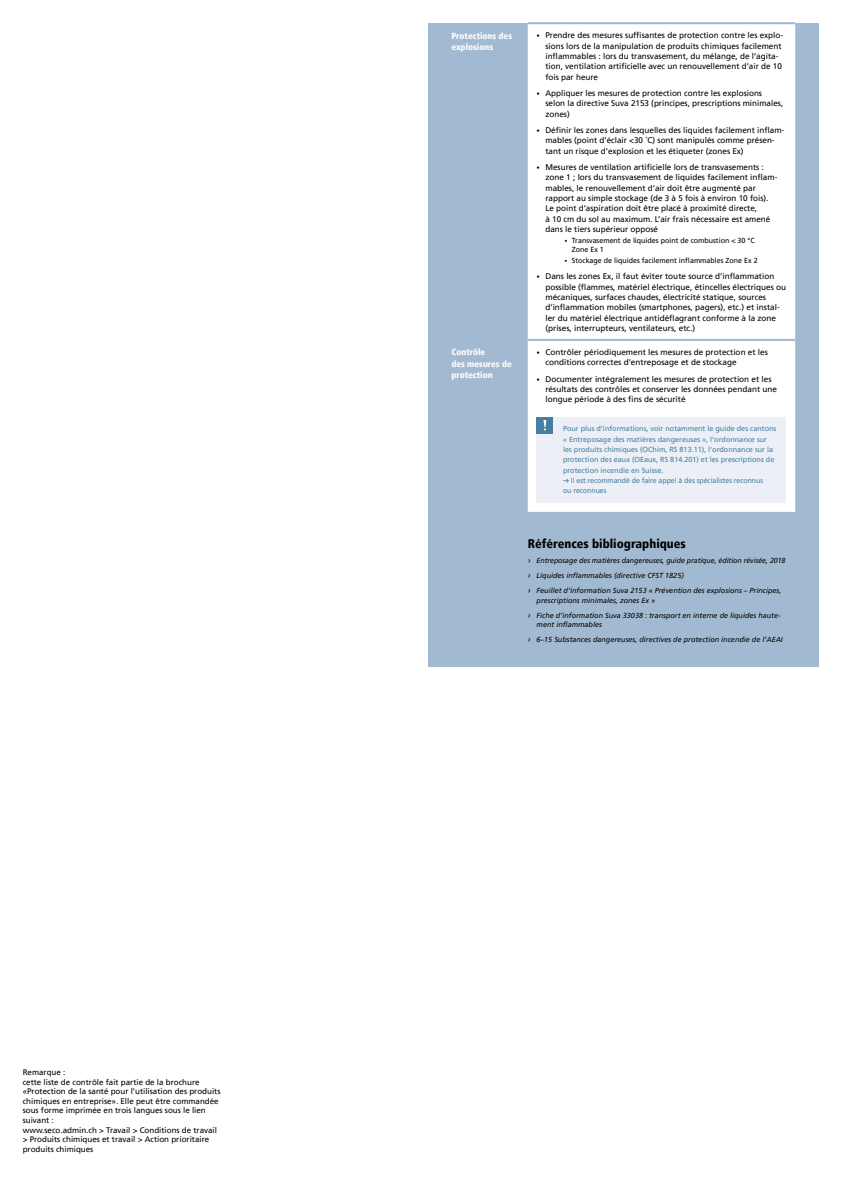
<style>
.page{position:relative;width:842px;height:1191px;background:#fff}
.page>*{position:absolute;margin:0;border:0;box-sizing:border-box;transform-origin:0 0}
.t1{font:900 condensed 12.4px "Frutiger LT Pro";color:#000}
.t2{font:900 condensed 8.8px/11.4px "Frutiger LT Pro";color:#fff}
.t3{font:8.2px/10.4px "Frutiger LT Pro";color:#000}
.t4{font:8px/9.6px "Frutiger LT Pro";color:#000}
.t5{font:italic 7.3px/15.2px "Frutiger LT Pro";color:#000}
.t6{font:7.3px/10.4px "Frutiger LT Pro";color:#477ea2}
.t7{font:7.3px/9.3px "Frutiger LT Pro";color:#000}
.s1{font-family:"Akkurat LL"}
.s2{font-family:"Akkurat LL";font-weight:700}
.s3{font-size:8.3px}
</style>
<div class="page">
<div style="left:428px;top:23px;width:391px;height:643px;background:#a2bad1"></div>
<div style="left:528px;top:24px;width:267px;height:488px;background:#fff"></div>
<hr style="left:528px;top:339px;width:267px;height:2px;background:#a2bad1">
<div style="left:537px;top:417px;width:249px;height:85px;background:#ecf0f6"></div>
<div style="left:537px;top:417px;width:16px;height:16px;background:#477ea2"></div>
<svg style="left:543px;top:420px;width:3px;height:10px"></svg>
<p class="t4" style="left:23px;top:1067px;width:199px">Remarque :<br>cette liste de contrôle fait partie de la brochure «Protection de la santé pour l’utilisation des produits chimiques en entreprise». Elle peut être commandée sous forme imprimée en trois langues sous le lien suivant :<br>www.seco.admin.ch &gt; Travail &gt; Conditions de travail &gt; Produits chimiques et travail &gt; Action prioritaire produits chimiques</p>
<p class="t2" style="left:451px;top:30px;width:62px">Protections des explosions</p>
<p class="t3" style="left:545px;top:30px;width:239px;text-indent:-9px"><span class="s1">•</span> Prendre des mesures suffisantes de protection contre les explo&shy;sions lors de la manipulation de produits chimiques facilement inflammables : lors du transvasement, du mélange, de l’agita&shy;tion, ventilation artificielle avec un renouvellement d’air de 10 fois par heure</p>
<p class="t3" style="left:545px;top:88px;width:239px;text-indent:-9px"><span class="s1">•</span> Appliquer les mesures de protection contre les explosions selon la directive Suva 2153 (principes, prescriptions minimales, zones)</p>
<p class="t3" style="left:545px;top:125px;width:240px;text-indent:-9px"><span class="s1">•</span> Définir les zones dans lesquelles des liquides facilement inflam&shy;mables (point d’éclair &lt;30 ˚C) sont manipulés comme présen&shy;tant un risque d’explosion et les étiqueter (zones Ex)</p>
<p class="t3" style="left:545px;top:162px;width:234px;text-indent:-9px"><span class="s1">•</span> Mesures de ventilation artificielle lors de transvasements : zone 1 ; lors du transvasement de liquides facilement inflam&shy;mables, le renouvellement d’air doit être augmenté par rapport au simple stockage (de 3 à 5 fois à environ 10 fois).<br>Le point d’aspiration doit être placé à proximité directe,<br>à 10 cm du sol au maximum. L’air frais nécessaire est amené dans le tiers supérieur opposé</p>
<p class="t7" style="left:572px;top:236px;width:184px;text-indent:-7px"><span class="s1">•</span> Transvasement de liquides point de combustion &lt; 30 °C<br>Zone Ex 1</p>
<p class="t7" style="left:564px;top:256px;width:195px"><span class="s1">•</span> Stockage de liquides facilement inflammables Zone Ex 2</p>
<p class="t3" style="left:545px;top:271px;width:242px;text-indent:-9px"><span class="s1">•</span> Dans les zones Ex, il faut éviter toute source d’inflammation possible (flammes, matériel électrique, étincelles électriques ou mécaniques, surfaces chaudes, électricité statique, sources d’inflammation mobiles (smartphones, pagers), etc.) et instal&shy;ler du matériel électrique antidéflagrant conforme à la zone (prises, interrupteurs, ventilateurs, etc.)</p>
<p class="t2" style="left:451px;top:346px;width:62px">Contrôle<br>des mesures de protection</p>
<p class="t3" style="left:545px;top:347px;width:224px;text-indent:-9px"><span class="s1">•</span> Contrôler périodiquement les mesures de protection et les conditions correctes d’entreposage et de stockage</p>
<p class="t3" style="left:545px;top:373px;width:233px;text-indent:-9px"><span class="s1">•</span> Documenter intégralement les mesures de protection et les résultats des contrôles et conserver les données pendant une longue période à des fins de sécurité</p>
<p class="t6" style="left:563px;top:423px;width:215px">Pour plus d’informations, voir notamment le guide des cantons « Entreposage des matières dangereuses », l’ordonnance sur les produits chimiques (OChim, RS 813.11), l’ordonnance sur la protection des eaux (OEaux, RS 814.201) et les prescriptions de protection incendie en Suisse.</p>
<p class="t6" style="left:563px;top:475px;width:202px"><span class="s2">→</span> Il est recommandé de faire appel à des spécialistes reconnus ou reconnues</p>
<p class="t1" style="left:528px;top:536px;width:160px">Références bibliographiques</p>
<p class="t5" style="left:528px;top:553px;width:259px"><span class="s3">›</span> Entreposage des matières dangereuses, guide pratique, édition révisée, 2018 <span class="s3">›</span> Liquides inflammables (directive CFST 1825)<br><span class="s3">›</span> Feuillet d’information Suva 2153 « Prévention des explosions – Principes,</p>
<p class="t5" style="left:528px;top:592px;width:254px;text-indent:9px">prescriptions minimales, zones Ex »<br><span class="s3">›</span> Fiche d’information Suva 33038 : transport en interne de liquides haute-</p>
<p class="t5" style="left:528px;top:617px;width:257px;text-indent:9px">ment inflammables<br><span class="s3">›</span> 6–15 Substances dangereuses, directives de protection incendie de l’AEAI</p>
</div>
